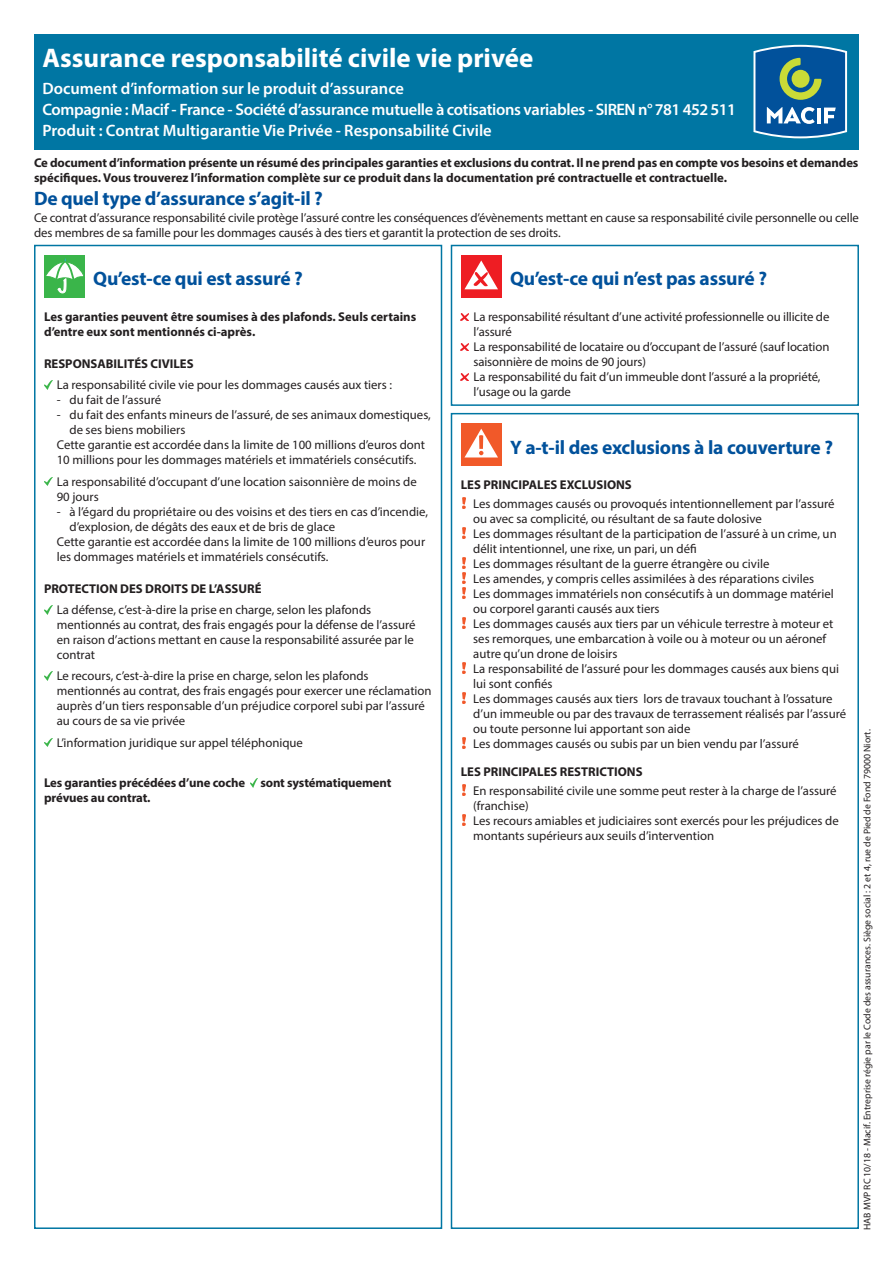
<style>
.page{position:relative;width:893px;height:1263px;background:#fff}
.page>*{position:absolute;margin:0;border:0;box-sizing:border-box;transform-origin:0 0}
.t1{font:700 27px "Myriad Pro";color:#fff}
.t2{font:700 19.5px "Myriad Pro";letter-spacing:-.01em;color:#01519b}
.t3{font:600 16.5px/21px "Myriad Pro";letter-spacing:-.01em;color:#fff}
.t4{font:12.75px/15px "Myriad Pro";color:#231f20}
.t5{font:700 12.75px/15px "Myriad Pro";color:#231f20}
.t6{font:9.75px "Myriad Pro";color:#231f20}
</style>
<div class="page">
<div style="left:34px;top:34px;width:825px;height:115px;background:#0076a3"></div>
<svg style="left:753px;top:45px;width:94px;height:93px;background:#38789f"></svg>
<div style="left:44px;top:255px;width:41px;height:42px;background:#3ab54a"></div>
<svg style="left:46px;top:258px;width:38px;height:35px"></svg>
<svg style="left:44px;top:381px;width:8px;height:8px"></svg>
<svg style="left:44px;top:477px;width:8px;height:9px"></svg>
<svg style="left:44px;top:605px;width:8px;height:9px"></svg>
<svg style="left:44px;top:672px;width:8px;height:8px"></svg>
<svg style="left:44px;top:738px;width:8px;height:9px"></svg>
<svg style="left:250px;top:779px;width:8px;height:8px"></svg>
<div style="left:34px;top:245px;width:408px;height:984px;border:2px solid #0076a3"></div>
<div style="left:461px;top:255px;width:41px;height:42px;background:#ee1d23"></div>
<svg style="left:464px;top:260px;width:34px;height:29px"></svg>
<svg style="left:461px;top:313px;width:7px;height:8px"></svg>
<svg style="left:461px;top:343px;width:7px;height:8px"></svg>
<svg style="left:461px;top:373px;width:7px;height:8px"></svg>
<div style="left:451px;top:245px;width:408px;height:161px;border:2px solid #0076a3"></div>
<div style="left:461px;top:423px;width:41px;height:42px;background:#f15929"></div>
<svg style="left:465px;top:429px;width:33px;height:28px"></svg>
<svg style="left:462px;top:498px;width:3px;height:10px"></svg>
<svg style="left:462px;top:528px;width:3px;height:10px"></svg>
<svg style="left:462px;top:558px;width:3px;height:40px"></svg>
<svg style="left:462px;top:618px;width:3px;height:10px"></svg>
<svg style="left:462px;top:663px;width:3px;height:10px"></svg>
<svg style="left:462px;top:693px;width:3px;height:10px"></svg>
<svg style="left:462px;top:738px;width:3px;height:10px"></svg>
<svg style="left:462px;top:785px;width:3px;height:10px"></svg>
<svg style="left:462px;top:815px;width:3px;height:10px"></svg>
<div style="left:451px;top:413px;width:408px;height:816px;border:2px solid #0076a3"></div>
<h1 class="t1" style="left:43px;top:40px;width:492px">Assurance responsabilité civile vie privée</h1>
<p class="t3" style="left:43px;top:78px;width:695px">Document d’information sur le produit d’assurance<br>Compagnie : Macif - France - Société d’assurance mutuelle à cotisations variables - SIREN n° 781 452 511<br>Produit : Contrat Multigarantie Vie Privée - Responsabilité Civile</p>
<p class="t5" style="left:34px;top:155px;width:826px">Ce document d’information présente un résumé des principales garanties et exclusions du contrat. Il ne prend pas en compte vos besoins et demandes spécifiques. Vous trouverez l’information complète sur ce produit dans la documentation pré contractuelle et contractuelle.</p>
<h2 class="t2" style="left:34px;top:185px;width:290px">De quel type d’assurance s’agit-il ?</h2>
<p class="t4" style="left:34px;top:210px;width:826px">Ce contrat d’assurance responsabilité civile protège l’assuré contre les conséquences d’évènements mettant en cause sa responsabilité civile personnelle ou celle des membres de sa famille pour les dommages causés à des tiers et garantit la protection de ses droits.</p>
<h2 class="t2" style="left:93px;top:266px;width:211px">Qu’est-ce qui est assuré ?</h2>
<p class="t5" style="left:44px;top:309px;width:374px">Les garanties peuvent être soumises à des plafonds. Seuls certains d’entre eux sont mentionnés ci-après.</p>
<p class="t5" style="left:44px;top:356px;width:151px">RESPONSABILITÉS CIVILES</p>
<p class="t4" style="left:57px;top:377px;width:337px">La responsabilité civile vie pour les dommages causés aux tiers :</p>
<p class="t4" style="left:57px;top:392px;width:106px">- du fait de l’assuré</p>
<p class="t4" style="left:57px;top:407px;width:376px">- du fait des enfants mineurs de l’assuré, de ses animaux domestiques,</p>
<p class="t4" style="left:70px;top:422px;width:117px">de ses biens mobiliers</p>
<p class="t4" style="left:57px;top:437px;width:370px">Cette garantie est accordée dans la limite de 100 millions d’euros dont</p>
<p class="t4" style="left:57px;top:452px;width:361px">10 millions pour les dommages matériels et immatériels consécutifs.</p>
<p class="t4" style="left:57px;top:474px;width:361px">La responsabilité d’occupant d’une location saisonnière de moins de<br>90 jours</p>
<p class="t4" style="left:57px;top:504px;width:373px">- à l’égard du propriétaire ou des voisins et des tiers en cas d’incendie,</p>
<p class="t4" style="left:70px;top:519px;width:267px">d’explosion, de dégâts des eaux et de bris de glace</p>
<p class="t4" style="left:57px;top:534px;width:370px">Cette garantie est accordée dans la limite de 100 millions d’euros pour</p>
<p class="t4" style="left:57px;top:549px;width:273px">les dommages matériels et immatériels consécutifs.</p>
<p class="t5" style="left:44px;top:580px;width:219px">PROTECTION DES DROITS DE L’ASSURÉ</p>
<p class="t4" style="left:57px;top:602px;width:360px">La défense, c’est-à-dire la prise en charge, selon les plafonds mentionnés au contrat, des frais engagés pour la défense de l’assuré en raison d’actions mettant en cause la responsabilité assurée par le contrat</p>
<p class="t4" style="left:57px;top:668px;width:376px">Le recours, c’est-à-dire la prise en charge, selon les plafonds mentionnés au contrat, des frais engagés pour exercer une réclamation auprès d’un tiers responsable d’un préjudice corporel subi par l’assuré au cours de sa vie privée</p>
<p class="t4" style="left:57px;top:735px;width:248px">L’information juridique sur appel téléphonique</p>
<p class="t5" style="left:44px;top:775px;width:349px">Les garanties précédées d’une coche sont systématiquement prévues au contrat.</p>
<h2 class="t2" style="left:510px;top:266px;width:258px">Qu’est-ce qui n’est pas assuré ?</h2>
<p class="t4" style="left:473px;top:309px;width:357px">La responsabilité résultant d’une activité professionnelle ou illicite de l’assuré<br>La responsabilité de locataire ou d’occupant de l’assuré (sauf location saisonnière de moins de 90 jours)<br>La responsabilité du fait d’un immeuble dont l’assuré a la propriété, l’usage ou la garde</p>
<h2 class="t2" style="left:510px;top:434px;width:324px">Y a-t-il des exclusions à la couverture ?</h2>
<p class="t5" style="left:461px;top:477px;width:173px">LES PRINCIPALES EXCLUSIONS</p>
<p class="t4" style="left:473px;top:496px;width:374px">Les dommages causés ou provoqués intentionnellement par l’assuré ou avec sa complicité, ou résultant de sa faute dolosive<br>Les dommages résultant de la participation de l’assuré à un crime, un délit intentionnel, une rixe, un pari, un défi<br>Les dommages résultant de la guerre étrangère ou civile<br>Les amendes, y compris celles assimilées à des réparations civiles<br>Les dommages immatériels non consécutifs à un dommage matériel ou corporel garanti causés aux tiers<br>Les dommages causés aux tiers par un véhicule terrestre à moteur et ses remorques, une embarcation à voile ou à moteur ou un aéronef autre qu’un drone de loisirs<br>La responsabilité de l’assuré pour les dommages causés aux biens qui lui sont confiés<br>Les dommages causés aux tiers lors de travaux touchant à l’ossature d’un immeuble ou par des travaux de terrassement réalisés par l’assuré ou toute personne lui apportant son aide<br>Les dommages causés ou subis par un bien vendu par l’assuré</p>
<p class="t5" style="left:461px;top:764px;width:183px">LES PRINCIPALES RESTRICTIONS</p>
<p class="t4" style="left:473px;top:783px;width:367px">En responsabilité civile une somme peut rester à la charge de l’assuré (franchise)<br>Les recours amiables et judiciaires sont exercés pour les préjudices de montants supérieurs aux seuils d’intervention</p>
<p class="t6" style="left:861px;top:1230px;width:502px;rotate:-90deg">HAB MVP RC 10/18 - Macif. Entreprise régie par le Code des assurances. Siège social : 2 et 4, rue de Pied de Fond 79000 Niort.</p>
</div>
